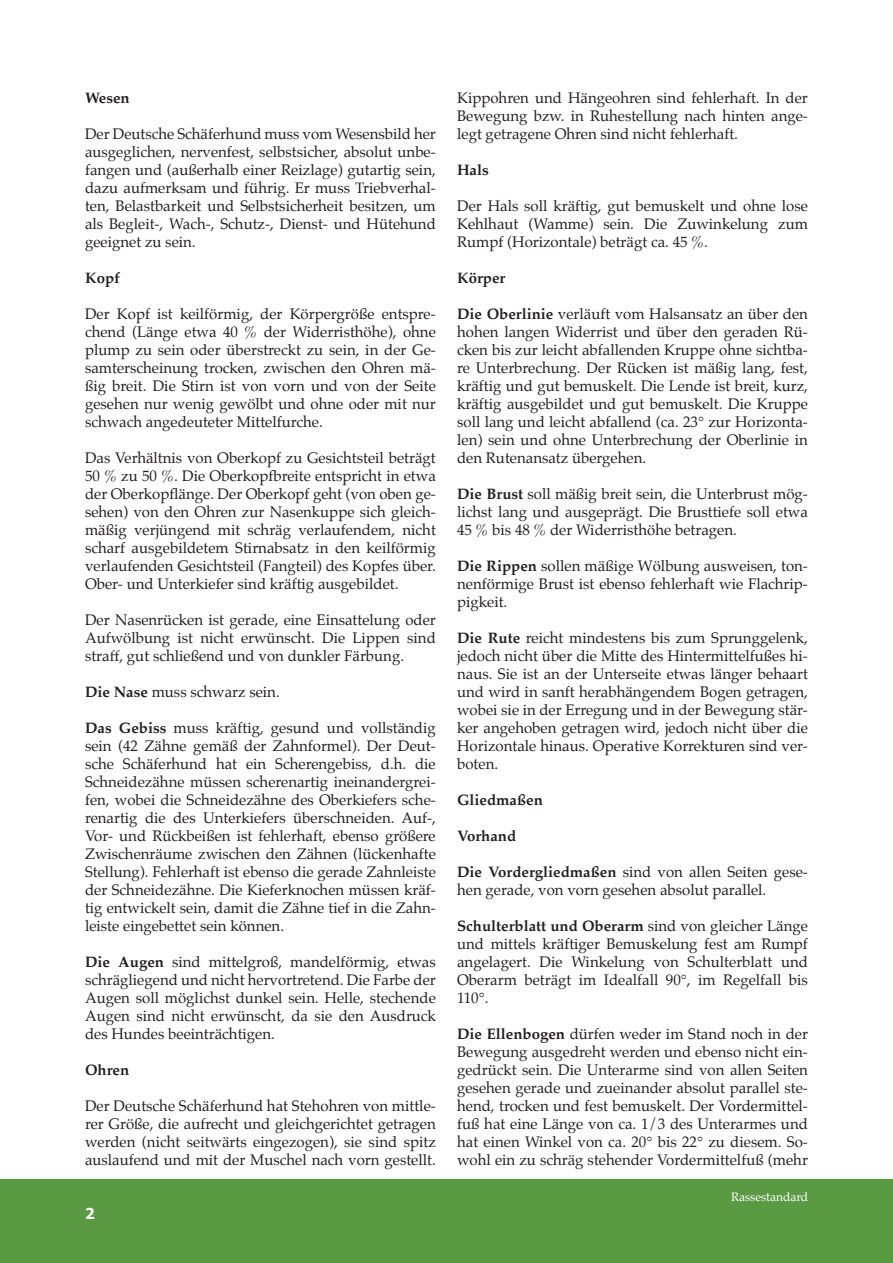
<style>
.page{position:relative;width:893px;height:1263px;background:#fff}
.page>*{position:absolute;margin:0;border:0;box-sizing:border-box;transform-origin:0 0}
.t1{font:15px/18px "Palatino";color:#231f20;text-align:justify}
.t2{font:700 15px "Palatino";color:#231f20}
.t3{font:700 15px "Tahoma";color:#fff}
.t4{font:12px "Palatino";color:#fff}
.s1{font-weight:700}
</style>
<div class="page">
<div style="left:0;top:1180px;width:893px;height:83px;background:#5a9a43"></div>
<p class="t2" style="left:85px;top:85px;width:46px">Wesen</p>
<p class="t1" style="left:85px;top:125px;width:352px">Der Deutsche Schäferhund muss vom Wesensbild her ausgeglichen, nervenfest, selbstsicher, absolut unbe&shy;fangen und (außerhalb einer Reizlage) gutartig sein, dazu aufmerksam und führig. Er muss Triebverhal&shy;ten, Belastbarkeit und Selbstsicherheit besitzen, um als Begleit-, Wach-, Schutz-, Dienst- und Hütehund geeignet zu sein.</p>
<p class="t2" style="left:85px;top:265px;width:37px">Kopf</p>
<p class="t1" style="left:85px;top:305px;width:352px">Der Kopf ist keilförmig, der Körpergröße entspre&shy;chend (Länge etwa 40 % der Widerristhöhe), ohne plump zu sein oder überstreckt zu sein, in der Ge&shy;samterscheinung trocken, zwischen den Ohren mä&shy;ßig breit. Die Stirn ist von vorn und von der Seite gesehen nur wenig gewölbt und ohne oder mit nur schwach angedeuteter Mittelfurche.</p>
<p class="t1" style="left:85px;top:449px;width:352px">Das Verhältnis von Oberkopf zu Gesichtsteil beträgt 50 % zu 50 %. Die Oberkopfbreite entspricht in etwa der Oberkopflänge. Der Oberkopf geht (von oben ge&shy;sehen) von den Ohren zur Nasenkuppe sich gleich&shy;mäßig verjüngend mit schräg verlaufendem, nicht scharf ausgebildetem Stirnabsatz in den keilförmig verlaufenden Gesichtsteil (Fangteil) des Kopfes über.<br>Ober- und Unterkiefer sind kräftig ausgebildet.</p>
<p class="t1" style="left:85px;top:611px;width:352px">Der Nasenrücken ist gerade, eine Einsattelung oder Aufwölbung ist nicht erwünscht. Die Lippen sind straff, gut schließend und von dunkler Färbung.</p>
<p class="t1" style="left:85px;top:683px;width:196px"><span class="s1">Die Nase</span> muss schwarz sein.</p>
<p class="t1" style="left:85px;top:719px;width:352px"><span class="s1">Das Gebiss</span> muss kräftig, gesund und vollständig sein (42 Zähne gemäß der Zahnformel). Der Deut&shy;sche Schäferhund hat ein Scherengebiss, d.h. die Schneidezähne müssen scherenartig ineinandergrei&shy;fen, wobei die Schneidezähne des Oberkiefers sche&shy;renartig die des Unterkiefers überschneiden. Auf-, Vor- und Rückbeißen ist fehlerhaft, ebenso größere Zwischenräume zwischen den Zähnen (lückenhafte Stellung). Fehlerhaft ist ebenso die gerade Zahnleiste der Schneidezähne. Die Kieferknochen müssen kräf&shy;tig entwickelt sein, damit die Zähne tief in die Zahn&shy;leiste eingebettet sein können.</p>
<p class="t1" style="left:85px;top:953px;width:352px"><span class="s1">Die Augen</span> sind mittelgroß, mandelförmig, etwas schrägliegend und nicht hervortretend. Die Farbe der Augen soll möglichst dunkel sein. Helle, stechende Augen sind nicht erwünscht, da sie den Ausdruck des Hundes beeinträchtigen.</p>
<p class="t2" style="left:85px;top:1057px;width:46px">Ohren</p>
<p class="t1" style="left:85px;top:1097px;width:352px">Der Deutsche Schäferhund hat Stehohren von mittle&shy;rer Größe, die aufrecht und gleichgerichtet getragen werden (nicht seitwärts eingezogen), sie sind spitz auslaufend und mit der Muschel nach vorn gestellt.</p>
<p class="t3" style="left:85px;top:1203px;width:11px">2</p>
<p class="t1" style="left:457px;top:89px;width:352px">Kippohren und Hängeohren sind fehlerhaft. In der Bewegung bzw. in Ruhestellung nach hinten ange&shy;legt getragene Ohren sind nicht fehlerhaft.</p>
<p class="t2" style="left:457px;top:157px;width:33px">Hals</p>
<p class="t1" style="left:457px;top:197px;width:352px">Der Hals soll kräftig, gut bemuskelt und ohne lose Kehlhaut (Wamme) sein. Die Zuwinkelung zum Rumpf (Horizontale) beträgt ca. 45 %.</p>
<p class="t2" style="left:457px;top:265px;width:50px">Körper</p>
<p class="t1" style="left:457px;top:305px;width:352px"><span class="s1">Die Oberlinie</span> verläuft vom Halsansatz an über den hohen langen Widerrist und über den geraden Rü&shy;cken bis zur leicht abfallenden Kruppe ohne sichtba&shy;re Unterbrechung. Der Rücken ist mäßig lang, fest, kräftig und gut bemuskelt. Die Lende ist breit, kurz, kräftig ausgebildet und gut bemuskelt. Die Kruppe soll lang und leicht abfallend (ca. 23° zur Horizonta&shy;len) sein und ohne Unterbrechung der Oberlinie in den Rutenansatz übergehen.</p>
<p class="t1" style="left:457px;top:485px;width:352px"><span class="s1">Die Brust</span> soll mäßig breit sein, die Unterbrust mög&shy;lichst lang und ausgeprägt. Die Brusttiefe soll etwa 45 % bis 48 % der Widerristhöhe betragen.</p>
<p class="t1" style="left:457px;top:557px;width:352px"><span class="s1">Die Rippen</span> sollen mäßige Wölbung ausweisen, ton&shy;nenförmige Brust ist ebenso fehlerhaft wie Flachrip&shy;pigkeit.</p>
<p class="t1" style="left:457px;top:629px;width:352px"><span class="s1">Die Rute</span> reicht mindestens bis zum Sprunggelenk, jedoch nicht über die Mitte des Hintermittelfußes hi&shy;naus. Sie ist an der Unterseite etwas länger behaart und wird in sanft herabhängendem Bogen getragen, wobei sie in der Erregung und in der Bewegung stär&shy;ker angehoben getragen wird, jedoch nicht über die Horizontale hinaus. Operative Korrekturen sind ver&shy;boten.</p>
<p class="t2" style="left:457px;top:787px;width:87px">Gliedmaßen</p>
<p class="t2" style="left:457px;top:823px;width:61px">Vorhand</p>
<p class="t1" style="left:457px;top:863px;width:352px"><span class="s1">Die Vordergliedmaßen</span> sind von allen Seiten gese&shy;hen gerade, von vorn gesehen absolut parallel.</p>
<p class="t1" style="left:457px;top:917px;width:352px"><span class="s1">Schulterblatt und Oberarm</span> sind von gleicher Länge und mittels kräftiger Bemuskelung fest am Rumpf angelagert. Die Winkelung von Schulterblatt und Oberarm beträgt im Idealfall 90°, im Regelfall bis 110°.</p>
<p class="t1" style="left:457px;top:1025px;width:352px"><span class="s1">Die Ellenbogen</span> dürfen weder im Stand noch in der Bewegung ausgedreht werden und ebenso nicht ein&shy;gedrückt sein. Die Unterarme sind von allen Seiten gesehen gerade und zueinander absolut parallel ste&shy;hend, trocken und fest bemuskelt. Der Vordermittel&shy;fuß hat eine Länge von ca. 1/3 des Unterarmes und hat einen Winkel von ca. 20° bis 22° zu diesem. So&shy;wohl ein zu schräg stehender Vordermittelfuß (mehr</p>
<p class="t4" style="left:731px;top:1187px;width:79px">Rassestandard</p>
</div>
